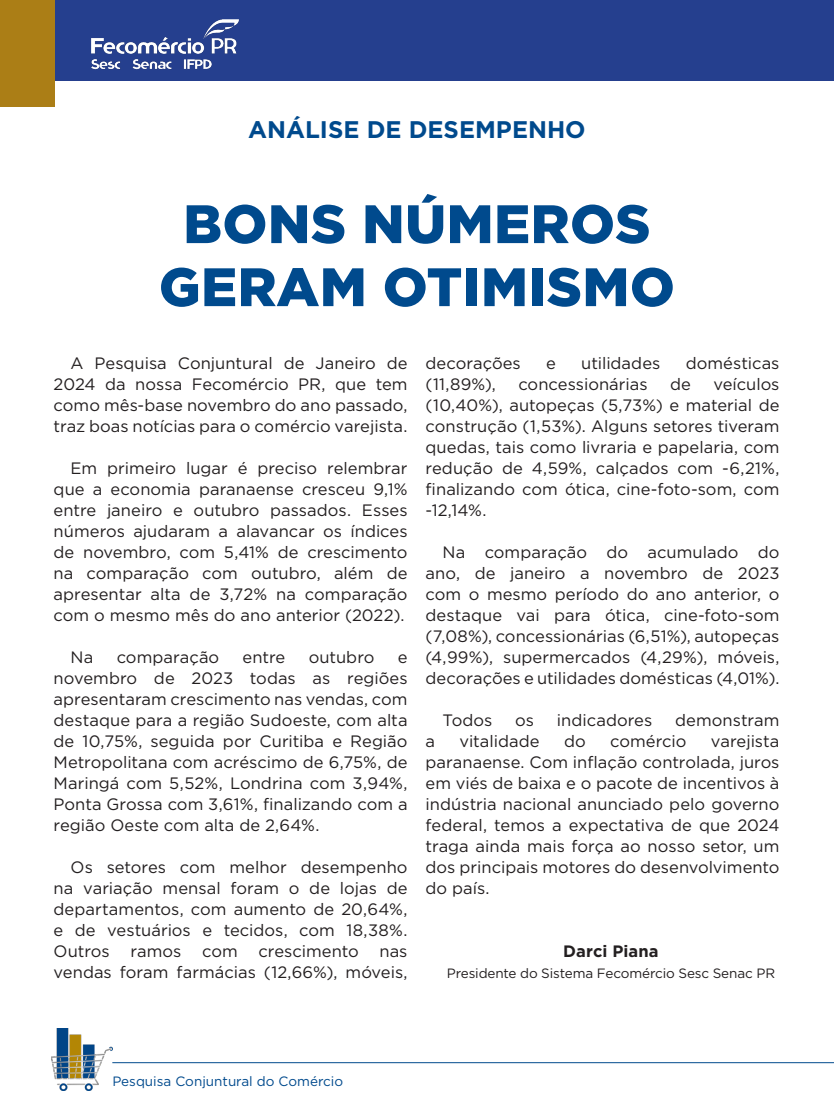
<style>
.page{position:relative;width:834px;height:1106px;background:#fff}
.page>*{position:absolute;margin:0;border:0;box-sizing:border-box;transform-origin:0 0}
.TITULO1{font:900 54px/63px "Gotham";letter-spacing:.01em;color:#004a8d;text-align:center}
.CHAPEU{font:700 24px "Gotham";color:#004a8d}
.TEXTO{font:16.5px/21px "Gotham";color:#231f20;text-align:justify}
.TEXTO-2{font:700 16.5px "Gotham";letter-spacing:.005em;color:#231f20}
.TEXTO-3{font:13.5px "Gotham";letter-spacing:-.01em;color:#231f20}
.t1{font:13.5px "Gotham";color:#004a8d}
</style>
<div class="page">
<img style="left:52px;top:1028px;width:60px;height:62px">
<hr style="left:112px;top:1062px;width:721px;height:1px;background:#004a8d">
<div style="left:1px;top:0;width:832px;height:81px;background:#253f8e"></div>
<div style="left:0;top:0;width:55px;height:106px;background:#ab7e16"></div>
<img style="left:91px;top:19px;width:148px;height:51px">
<p class="CHAPEU" style="left:248px;top:114px;width:339px">ANÁLISE DE DESEMPENHO</p>
<p class="TITULO1" style="left:159px;top:192px;width:517px">BONS NÚMEROS<br>GERAM OTIMISMO</p>
<p class="TEXTO" style="left:54px;top:352px;width:355px;text-indent:17px">A Pesquisa Conjuntural de Janeiro de 2024 da nossa Fecomércio PR, que tem como mês-base novembro do ano passado, traz boas notícias para o comércio varejista.</p>
<p class="TEXTO" style="left:54px;top:457px;width:355px;text-indent:17px">Em primeiro lugar é preciso relembrar que a economia paranaense cresceu 9,1% entre janeiro e outubro passados. Esses números ajudaram a alavancar os índices de novembro, com 5,41% de crescimento na comparação com outubro, além de apresentar alta de 3,72% na comparação com o mesmo mês do ano anterior (2022).</p>
<p class="TEXTO" style="left:71px;top:646px;width:24px">Na</p>
<p class="TEXTO" style="left:117px;top:646px;width:104px">comparação</p>
<p class="TEXTO" style="left:242px;top:646px;width:44px">entre</p>
<p class="TEXTO" style="left:308px;top:646px;width:67px">outubro</p>
<p class="TEXTO" style="left:54px;top:646px;width:355px;text-indent:344px">e novembro de 2023 todas as regiões apresentaram crescimento nas vendas, com destaque para a região Sudoeste, com alta de 10,75%, seguida por Curitiba e Região Metropolitana com acréscimo de 6,75%, de Maringá com 5,52%, Londrina com 3,94%, Ponta Grossa com 3,61%, finalizando com a região Oeste com alta de 2,64%.</p>
<p class="TEXTO" style="left:54px;top:856px;width:355px;text-indent:17px">Os setores com melhor desempenho na variação mensal foram o de lojas de departamentos, com aumento de 20,64%, e de vestuários e tecidos, com 18,38%.<br>Outros</p>
<p class="TEXTO" style="left:130px;top:940px;width:52px">ramos</p>
<p class="TEXTO" style="left:202px;top:940px;width:37px">com</p>
<p class="TEXTO" style="left:258px;top:940px;width:102px">crescimento</p>
<p class="TEXTO" style="left:54px;top:940px;width:355px;text-align:right">nas<br>vendas foram farmácias (12,66%), móveis,</p>
<p class="TEXTO" style="left:425px;top:352px;width:97px">decorações</p>
<p class="TEXTO" style="left:546px;top:352px;width:11px">e</p>
<p class="TEXTO" style="left:581px;top:352px;width:81px">utilidades</p>
<p class="TEXTO" style="left:685px;top:352px;width:95px">domésticas</p>
<p class="TEXTO" style="left:425px;top:373px;width:72px">(11,89%),</p>
<p class="TEXTO" style="left:518px;top:373px;width:131px">concessionárias</p>
<p class="TEXTO" style="left:670px;top:373px;width:22px">de</p>
<p class="TEXTO" style="left:425px;top:373px;width:355px;text-indent:288px">veículos (10,40%), autopeças (5,73%) e material de construção (1,53%). Alguns setores tiveram quedas, tais como livraria e papelaria, com redução de 4,59%, calçados com -6,21%, finalizando com ótica, cine-foto-som, com -12,14%.</p>
<p class="TEXTO" style="left:425px;top:541px;width:355px;text-indent:17px">Na comparação do acumulado do ano, de janeiro a novembro de 2023 com o mesmo período do ano anterior, o destaque vai para ótica, cine-foto-som (7,08%), concessionárias (6,51%), autopeças (4,99%), supermercados (4,29%), móveis, decorações e utilidades domésticas (4,01%).</p>
<p class="TEXTO" style="left:442px;top:709px;width:51px">Todos</p>
<p class="TEXTO" style="left:515px;top:709px;width:20px">os</p>
<p class="TEXTO" style="left:557px;top:709px;width:97px">indicadores</p>
<p class="TEXTO" style="left:675px;top:709px;width:106px">demonstram</p>
<p class="TEXTO" style="left:425px;top:730px;width:11px">a</p>
<p class="TEXTO" style="left:459px;top:730px;width:82px">vitalidade</p>
<p class="TEXTO" style="left:564px;top:730px;width:23px">do</p>
<p class="TEXTO" style="left:610px;top:730px;width:78px">comércio</p>
<p class="TEXTO" style="left:425px;top:730px;width:355px;text-indent:285px">varejista paranaense. Com inflação controlada, juros em viés de baixa e o pacote de incentivos à indústria nacional anunciado pelo governo federal, temos a expectativa de que 2024 traga ainda mais força ao nosso setor, um dos principais motores do desenvolvimento do país.</p>
<p class="TEXTO-2" style="left:563px;top:940px;width:97px">Darci Piana</p>
<p class="TEXTO-3" style="left:447px;top:965px;width:330px">Presidente do Sistema Fecomércio Sesc Senac PR</p>
<p class="t1" style="left:112px;top:1072px;width:232px">Pesquisa Conjuntural do Comércio</p>
</div>
